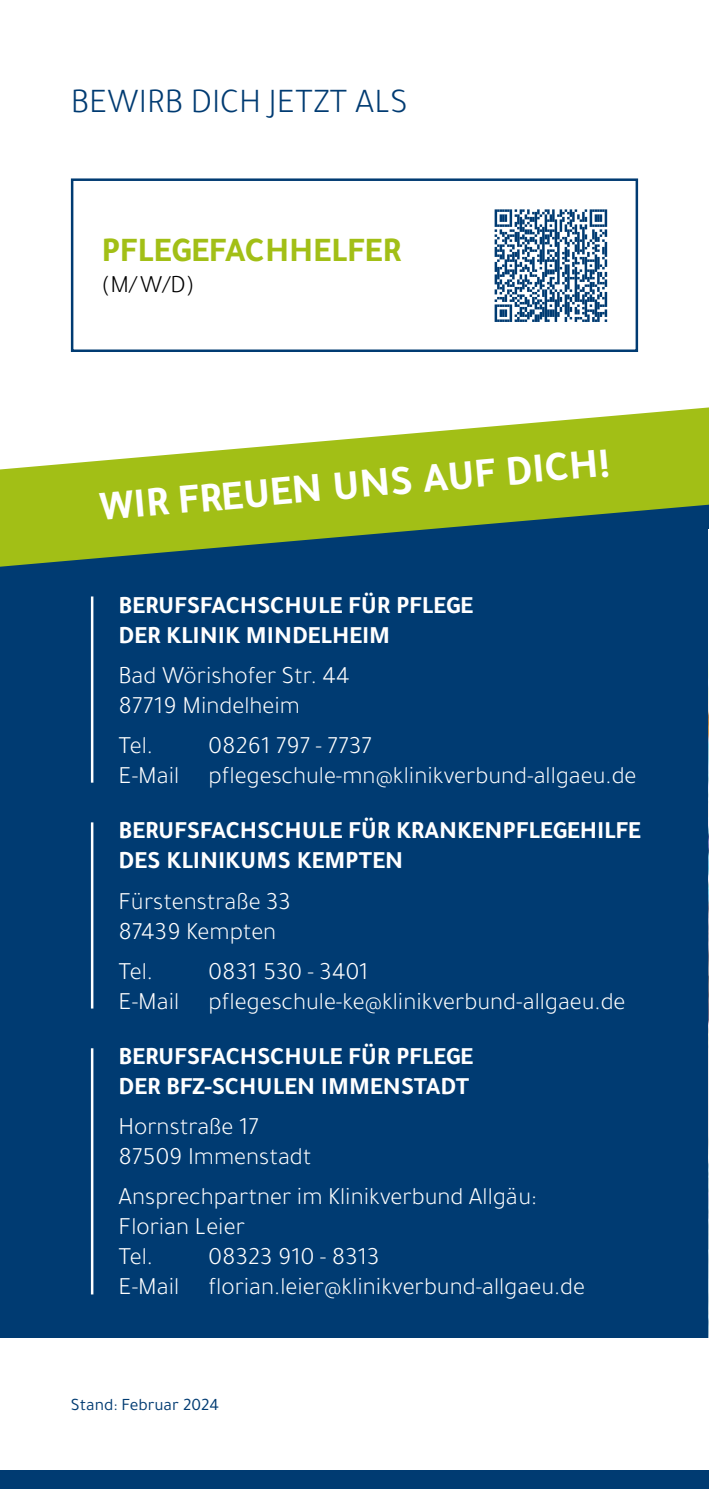
<style>
.page{position:relative;width:709px;height:1489px;background:#fff}
.page>*{position:absolute;margin:0;border:0;box-sizing:border-box;transform-origin:0 0}
.t1{font:700 42.5px "Tajawal";color:#fff}
.t2{font:300 35px "Tajawal";color:#003b72}
.t3{font:700 35px "Tajawal";color:#a2bf16}
.t4{font:300 25px/30px "Tajawal";color:#fff}
.t5{font:700 25px/30px "Tajawal";color:#fff}
.t6{font:300 25px "Tajawal";color:#000}
.t7{font:17.5px "Tajawal";color:#003b72}
</style>
<div class="page">
<div style="left:0;top:497px;width:709px;height:840px;background:#003b72"></div>
<svg style="left:0;top:407px;width:708px;height:159px;fill:#a2bf16"></svg>
<div style="left:0;top:1470px;width:709px;height:18px;background:#003b72"></div>
<img style="left:708px;top:529px;width:1px;height:808px">
<hr style="left:708px;top:246px;width:1px;height:331px;background:#003b72">
<svg style="left:494px;top:209px;width:113px;height:113px"></svg>
<div style="left:71px;top:178px;width:567px;height:174px;border:2px solid #003b72"></div>
<hr style="left:91px;top:596px;width:2px;height:186px;background:#fff">
<hr style="left:91px;top:822px;width:2px;height:186px;background:#fff">
<hr style="left:91px;top:1048px;width:2px;height:246px;background:#fff">
<h2 class="t2" style="left:71px;top:78px;width:338px">BEWIRB DICH JETZT ALS</h2>
<h2 class="t3" style="left:101px;top:224px;width:301px">PFLEGEFACHHELFER</h2>
<p class="t6" style="left:101px;top:267px;width:95px">(M/W/D)</p>
<h1 class="t1" style="left:97px;top:475px;width:513px;rotate:-5deg">WIR FREUEN UNS AUF DICH!</h1>
<p class="t5" style="left:119px;top:589px;width:356px">BERUFSFACHSCHULE FÜR PFLEGE<br>DER KLINIK MINDELHEIM</p>
<p class="t4" style="left:119px;top:660px;width:233px">Bad Wörishofer Str. 44<br>87719 Mindelheim</p>
<p class="t4" style="left:119px;top:730px;width:36px">Tel.</p>
<p class="t4" style="left:119px;top:730px;width:519px;text-indent:90px">08261 797 - 7737<br>E-Mail pflegeschule-mn@klinikverbund-allgaeu.de</p>
<p class="t5" style="left:119px;top:815px;width:523px">BERUFSFACHSCHULE FÜR KRANKENPFLEGEHILFE<br>DES KLINIKUMS KEMPTEN</p>
<p class="t4" style="left:119px;top:886px;width:174px">Fürstenstraße 33<br>87439 Kempten</p>
<p class="t4" style="left:119px;top:956px;width:36px">Tel.</p>
<p class="t4" style="left:119px;top:956px;width:508px;text-indent:90px">0831 530 - 3401<br>E-Mail pflegeschule-ke@klinikverbund-allgaeu.de</p>
<p class="t5" style="left:119px;top:1041px;width:356px">BERUFSFACHSCHULE FÜR PFLEGE<br>DER BFZ-SCHULEN IMMENSTADT</p>
<p class="t4" style="left:119px;top:1111px;width:194px">Hornstraße 17<br>87509 Immenstadt</p>
<p class="t4" style="left:119px;top:1181px;width:419px">Ansprechpartner im Klinikverbund Allgäu:<br>Florian Leier<br>Tel.</p>
<p class="t4" style="left:119px;top:1241px;width:468px;text-indent:90px">08323 910 - 8313<br>E-Mail florian.leier@klinikverbund-allgaeu.de</p>
<p class="t7" style="left:71px;top:1392px;width:150px">Stand: Februar 2024</p>
</div>
